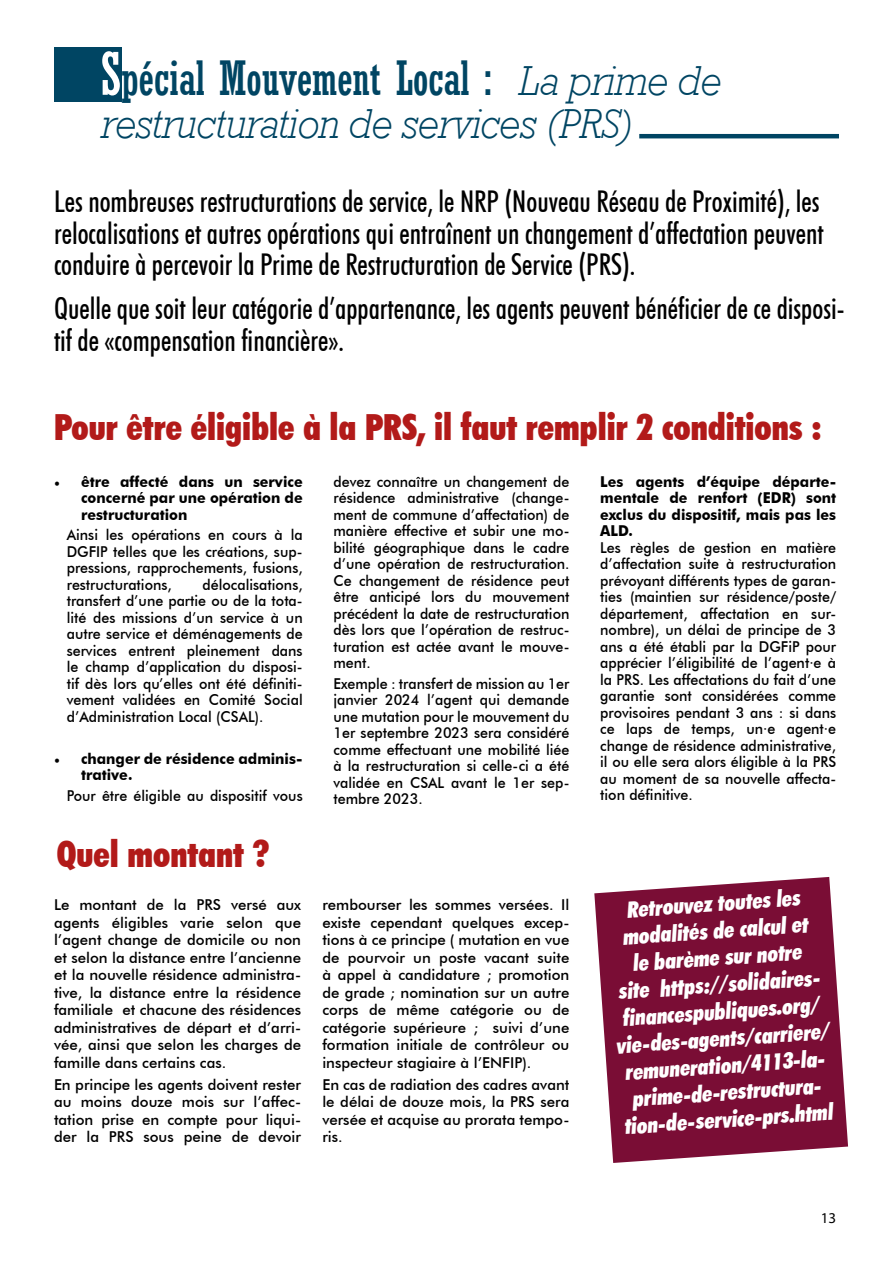
<style>
.page{position:relative;width:893px;height:1263px;background:#fff}
.page>*{position:absolute;margin:0;border:0;box-sizing:border-box;transform-origin:0 0}
.t1{font:46.2px "Astute Condensed S Si Condensed";letter-spacing:-.01em;color:#004563}
.t2{font:italic 300 42px "Astute Light S Si";letter-spacing:-.01em;color:#004563;scale:.95 1}
.t3{font:900 condensed 36px "Futura BT";color:#b21a19;scale:.96 1}
.t4{font:500 condensed 30px/31.5px "Futura BT";color:#000;scale:.95 1}
.t5{font:900 condensed 22.5px/27px "Futura BT";color:#fff;text-align:center;scale:.95 1}
.t6{font:500 15px/16.5px "Futura BT";color:#000;text-align:justify;scale:.95 1}
.t7{font:500 15px/17.5px "Futura BT";color:#000;text-align:justify}
.t8{font:700 15px/16.5px "Futura BT";color:#000;text-align:justify;scale:.95 1}
.t9{font:15px "Myriad Pro";color:#000}
.s1{font-size:57.75px;color:#fff}
.s2{font-family:"Astute Light S Si";font-weight:300;font-style:italic;font-size:42px}
.s3{font-family:"Minion Pro"}
</style>
<div class="page">
<hr style="left:639px;top:134px;width:200px;height:4px;background:#004563">
<div style="left:54px;top:48px;width:68px;height:54px;background:#004563"></div>
<svg style="left:594px;top:877px;width:254px;height:286px;background:#8a2a4e"></svg>
<h1 class="t1" style="left:100px;top:51px;width:622px"><span class="s1">S</span>pécial Mouvement Local : <span class="s2">La prime de</span></h1>
<h2 class="t2" style="left:100px;top:100px;width:564px">restructuration de services (PRS)</h2>
<p class="t4" style="left:54px;top:185px;width:812px">Les nombreuses restructurations de service, le NRP (Nouveau Réseau de Proximité), les relocalisations et autres opérations qui entraînent un changement d’affectation peuvent conduire à percevoir la Prime de Restructuration de Service (PRS).</p>
<h3 class="t4" style="left:54px;top:293px;width:834px">Quelle que soit leur catégorie d’appartenance, les agents peuvent bénéficier de ce disposi&shy;tif de «compensation financière».</h3>
<h3 class="t3" style="left:54px;top:405px;width:801px">Pour être éligible à la PRS, il faut remplir 2 conditions :</h3>
<p class="t8" style="left:81px;top:473px;width:235px;text-indent:-27px"><span class="s3">•</span> être affecté dans un service concerné par une opération de restructuration</p>
<p class="t6" style="left:67px;top:527px;width:250px">Ainsi les opérations en cours à la DGFIP telles que les créations, sup&shy;pressions, rapprochements, fusions, restructurations,</p>
<p class="t6" style="left:333px;top:473px;width:250px">devez connaître un changement de résidence administrative (change&shy;ment de commune d’affectation) de manière effective et subir une mo&shy;bilité géographique dans le cadre d’une opération de restructuration.<br>Ce changement de résidence peut être anticipé lors du mouvement précédent la date de restructuration dès lors que l’opération de restruc&shy;turation est actée avant le mouve&shy;ment.</p>
<p class="t6" style="left:333px;top:675px;width:250px">Exemple : transfert de mission au 1er janvier 2024 l’agent qui demande une mutation pour le mouvement du 1er septembre 2023 sera considéré comme effectuant une mobilité liée à la restructuration si celle-ci a été validée en CSAL avant le 1er sep&shy;tembre 2023.</p>
<p class="t8" style="left:600px;top:473px;width:250px">Les agents d’équipe départe&shy;mentale de renfort (EDR) sont exclus du dispositif, mais pas les ALD.</p>
<p class="t6" style="left:600px;top:539px;width:250px">Les règles de gestion en matière d’affectation suite à restructuration prévoyant différents types de garan&shy;ties (maintien sur résidence/poste/ département, affectation en sur&shy;nombre), un délai de principe de 3 ans a été établi par la DGFiP pour apprécier l’éligibilité de l’agent·e à la PRS. Les affectations du fait d’une garantie sont considérées comme provisoires pendant 3 ans : si dans ce laps de temps, un·e agent·e change de résidence administrative, il ou elle sera alors éligible à la PRS au moment de sa nouvelle affecta&shy;tion définitive.</p>
<p class="t6" style="left:67px;top:576px;width:250px;text-indent:136px">délocalisations, transfert d’une partie ou de la tota&shy;lité des missions d’un service à un autre service et déménagements de services entrent pleinement dans le champ d’application du disposi&shy;tif dès lors qu’elles ont été définiti&shy;vement validées en Comité Social d’Administration Local (CSAL).</p>
<p class="t8" style="left:81px;top:750px;width:235px;text-indent:-27px"><span class="s3">•</span> changer de résidence adminis&shy;trative.</p>
<p class="t6" style="left:67px;top:787px;width:250px">Pour être éligible au dispositif vous</p>
<h3 class="t3" style="left:57px;top:832px;width:223px">Quel montant ?</h3>
<p class="t7" style="left:54px;top:896px;width:249px">Le montant de la PRS versé aux agents éligibles varie selon que l’agent change de domicile ou non et selon la distance entre l’ancienne et la nouvelle résidence administra&shy;tive, la distance entre la résidence familiale et chacune des résidences administratives de départ et d’arri&shy;vée, ainsi que selon les charges de famille dans certains cas.</p>
<p class="t7" style="left:54px;top:1075px;width:249px">En principe les agents doivent rester au moins douze mois sur l’affec&shy;tation prise en compte pour liqui&shy;der la PRS sous peine de devoir</p>
<p class="t7" style="left:322px;top:896px;width:249px">rembourser les sommes versées. Il existe cependant quelques excep&shy;tions à ce principe ( mutation en vue de pourvoir un poste vacant suite à appel à candidature ; promotion de grade ; nomination sur un autre corps de même catégorie ou de catégorie supérieure ; suivi d’une formation initiale de contrôleur ou inspecteur stagiaire à l’ENFIP).</p>
<p class="t7" style="left:322px;top:1075px;width:249px">En cas de radiation des cadres avant le délai de douze mois, la PRS sera versée et acquise au prorata tempo&shy;ris.</p>
<h3 class="t5" style="left:605px;top:897px;width:227px;rotate:-4deg">Retrouvez toutes les modalités de calcul et<br>le barème sur notre<br>site https://solidaires&shy;financespubliques.org/ vie-des-agents/carriere/ remuneration/4113-la&shy;prime-de-restructura&shy;tion-de-service-prs.html</h3>
<p class="t9" style="left:821px;top:1209px;width:17px">13</p>
</div>
